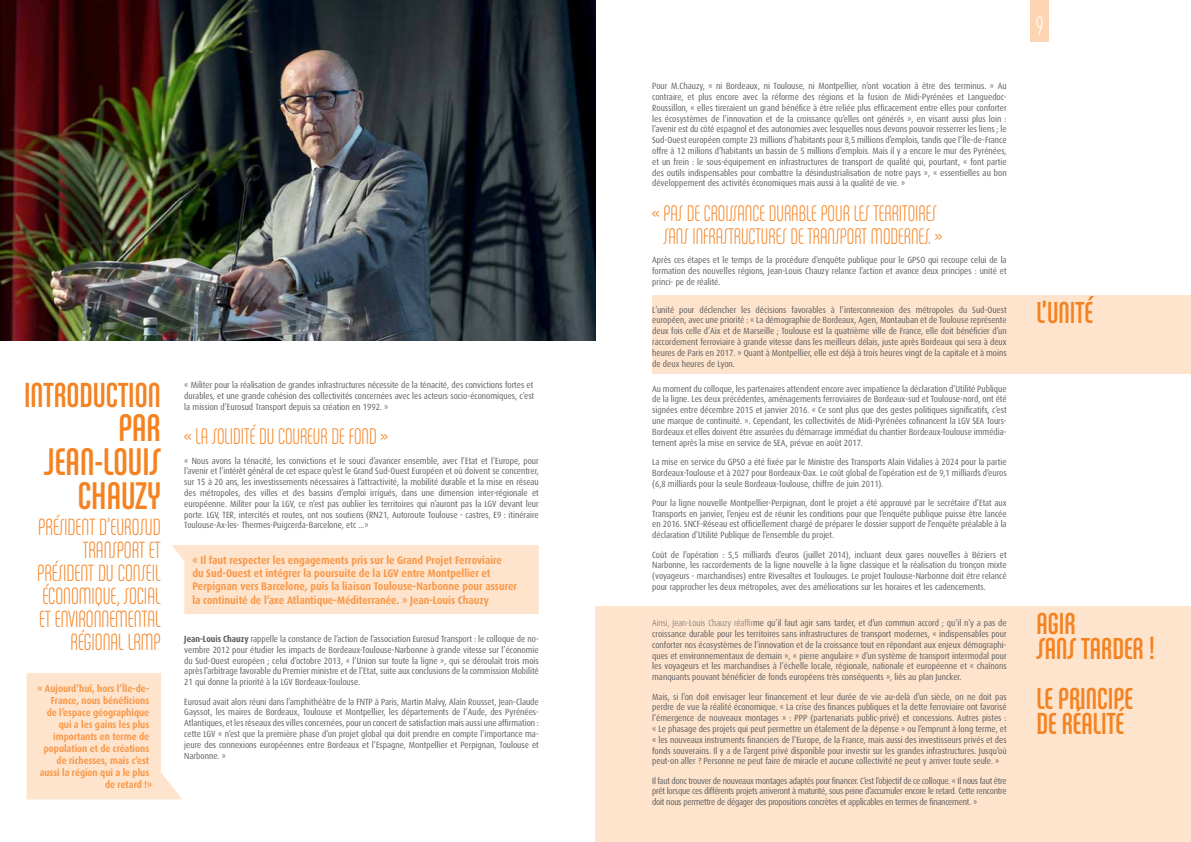
<style>
.page{position:relative;width:1191px;height:842px;background:#fff}
.page>*{position:absolute;margin:0;border:0;box-sizing:border-box;transform-origin:0 0}
.t1{font:41px/34px "Chalet Comprime Cologne Seventy";color:#f58220;text-align:right}
.t2{font:37px "Chalet Comprime Cologne Seventy";color:#f58220}
.t3{font:32.3px/25.5px "Chalet Comprime Cologne Seventy";color:#f58220}
.t4{font:28px "Chalet Comprime Milan Seventy";color:#fff;scale:.9 1}
.t5{font:25px "Chalet Comprime Milan Seventy";color:#f58220}
.t6{font:24px/23px "Chalet Comprime Milan Seventy";color:#f58220;text-align:center}
.t7{font:700 11px/13.2px "Dax";color:#f89848;scale:.9 1}
.t8{font:700 10px/12px "Dax";color:#f89848;text-align:right;scale:.9 1}
.t9{font:9px/10.8px "Dax";color:#58595b;text-align:justify;scale:.9 1}
.s1{font-weight:700}
.s2{font-weight:300}
</style>
<div class="page">
<div style="left:1030px;top:0;width:19px;height:41px;background:#fed5b2"></div>
<div style="left:652px;top:296px;width:539px;height:78px;background:#fee4cd"></div>
<div style="left:595px;top:607px;width:596px;height:235px;background:#fee4cd"></div>
<img style="left:0;top:0;width:595px;height:340px">
<div style="left:172px;top:545px;width:367px;height:69px;background:#fee4cd"></div>
<svg style="left:27px;top:673px;width:155px;height:126px;background:#fee7d3"></svg>
<h2 class="t2" style="left:24px;top:374px;width:138px">INTRODUCTION</h2>
<h1 class="t1" style="left:44px;top:410px;width:118px">PAR<br>JEAN-LOUIS<br>CHAUZY</h1>
<h3 class="t5" style="left:38px;top:514px;width:122px">PRÉSIDENT D’EUROSUD</h3>
<h3 class="t5" style="left:83px;top:537px;width:79px">TRANSPORT ET</h3>
<h3 class="t5" style="left:37px;top:560px;width:125px">PRÉSIDENT DU CONSEIL</h3>
<h3 class="t5" style="left:42px;top:583px;width:120px">ÉCONOMIQUE, SOCIAL</h3>
<h3 class="t5" style="left:39px;top:606px;width:123px">ET ENVIRONNEMENTAL</h3>
<h3 class="t5" style="left:70px;top:629px;width:67px">RÉGIONAL LRMP</h3>
<p class="t8" style="left:38px;top:683px;width:129px">« Aujourd’hui, hors l’Île-de-<br>France, nous bénéficions<br>de l’espace géographique qui a les gains les plus importants en terme de population et de créations de richesses, mais c’est aussi la région qui a le plus de retard !»</p>
<p class="t9" style="left:184px;top:380px;width:390px">« Militer pour la réalisation de grandes infrastructures nécessite de la ténacité, des convictions fortes et durables, et une grande cohésion des collectivités concernées avec les acteurs socio-économiques, c’est la mission d’Eurosud Transport depuis sa création en 1992. »</p>
<h3 class="t6" style="left:184px;top:425px;width:205px">« LA SOLIDITÉ DU COUREUR DE FOND »</h3>
<p class="t9" style="left:184px;top:455px;width:395px">« Nous avons la ténacité, les convictions et le souci d’avancer ensemble, avec l’Etat et l’Europe, pour l’avenir et l’intérêt général de cet espace qu’est le Grand Sud-Ouest Européen et où doivent se concentrer, sur 15 à 20 ans, les investissements nécessaires à l’attractivité, la mobilité durable et la mise en réseau des métropoles, des villes et des bassins d’emploi irrigués, dans une dimension inter-régionale et européenne. Militer pour la LGV, ce n’est pas oublier les territoires qui n’auront pas la LGV devant leur porte. LGV, TER, intercités et routes, ont nos soutiens (RN21, Autoroute Toulouse - castres, E9 : itinéraire Toulouse-Ax-les- Thermes-Puigcerda-Barcelone, etc ...»</p>
<p class="t7" style="left:192px;top:554px;width:362px">« Il faut respecter les engagements pris sur le Grand Projet Ferroviaire<br>du Sud-Ouest et intégrer la poursuite de la LGV entre Montpellier et Perpignan vers Barcelone, puis la liaison Toulouse-Narbonne pour assurer la continuité de l’axe Atlantique-Méditerranée. » Jean-Louis Chauzy</p>
<p class="t9" style="left:184px;top:633px;width:395px"><span class="s1">Jean-Louis Chauzy</span> rappelle la constance de l’action de l’association Eurosud Transport : le colloque de no&shy;vembre 2012 pour étudier les impacts de Bordeaux-Toulouse-Narbonne à grande vitesse sur l’économie du Sud-Ouest européen ; celui d’octobre 2013, « l’Union sur toute la ligne », qui se déroulait trois mois après l’arbitrage favorable du Premier ministre et de l’Etat, suite aux conclusions de la commission Mobilité 21 qui donne la priorité à la LGV Bordeaux-Toulouse.</p>
<p class="t9" style="left:184px;top:696px;width:395px">Eurosud avait alors réuni dans l’amphithéâtre de la FNTP à Paris, Martin Malvy, Alain Rousset, Jean-Claude Gayssot, les maires de Bordeaux, Toulouse et Montpellier, les départements de l’Aude, des Pyrénées-Atlantiques, et les réseaux des villes concernées, pour un concert de satisfaction mais aussi une affirmation : cette LGV « n’est que la première phase d’un projet global qui doit prendre en compte l’importance ma&shy;jeure des connexions européennes entre Bordeaux et l’Espagne, Montpellier et Perpignan, Toulouse et Narbonne. »</p>
<p class="t9" style="left:652px;top:81px;width:395px">Pour M.Chauzy, « ni Bordeaux, ni Toulouse, ni Montpellier, n’ont vocation à être des terminus. » Au contraire, et plus encore avec la réforme des régions et la fusion de Midi-Pyrénées et Languedoc-Roussillon, « elles tireraient un grand bénéfice à être reliée plus efficacement entre elles pour conforter les écosystèmes de l’innovation et de la croissance qu’elles ont générés », en visant aussi plus loin : l’avenir est du côté espagnol et des autonomies avec lesquelles nous devons pouvoir resserrer les liens ; le Sud-Ouest européen compte 23 millions d’habitants pour 8,5 millions d’emplois, tandis que l’Île-de-France offre à 12 milions d’habitants un bassin de 5 millions d’emplois. Mais il y a encore le mur des Pyrénées, et un frein : le sous-équipement en infrastructures de transport de qualité qui, pourtant, « font partie des outils indispensables pour combattre la désindustrialisation de notre pays », « essentielles au bon développement des activités économiques mais aussi à la qualité de vie. »</p>
<h3 class="t6" style="left:652px;top:201px;width:291px">« PAS DE CROISSANCE DURABLE POUR LES TERRITOIRES<br>SANS INFRASTRUCTURES DE TRANSPORT MODERNES. »</h3>
<p class="t9" style="left:652px;top:255px;width:395px">Après ces étapes et le temps de la procédure d’enquête publique pour le GPSO qui recoupe celui de la formation des nouvelles régions, Jean-Louis Chauzy relance l’action et avance deux principes : unité et princi- pe de réalité.</p>
<p class="t9" style="left:652px;top:304px;width:395px">L’unité pour déclencher les décisions favorables à l’interconnexion des métropoles du Sud-Ouest européen, avec une priorité : « La démographie de Bordeaux, Agen, Montauban et de Toulouse représente deux fois celle d’Aix et de Marseille ; Toulouse est la quatrième ville de France, elle doit bénéficier d’un raccordement ferroviaire à grande vitesse dans les meilleurs délais, juste après Bordeaux qui sera à deux heures de Paris en 2017. » Quant à Montpellier, elle est déjà à trois heures vingt de la capitale et à moins de deux heures de Lyon.</p>
<p class="t9" style="left:652px;top:383px;width:395px">Au moment du colloque, les partenaires attendent encore avec impatience la déclaration d’Utilité Publique de la ligne. Les deux précédentes, aménagements ferroviaires de Bordeaux-sud et Toulouse-nord, ont été signées entre décembre 2015 et janvier 2016. « Ce sont plus que des gestes politiques significatifs, c’est une marque de continuité. ». Cependant, les collectivités de Midi-Pyrénées cofinancent la LGV SEA Tours-Bordeaux et elles doivent être assurées du démarrage immédiat du chantier Bordeaux-Toulouse immédia&shy;tement après la mise en service de SEA, prévue en août 2017.</p>
<p class="t9" style="left:652px;top:456px;width:395px">La mise en service du GPSO a été fixée par le Ministre des Transports Alain Vidalies à 2024 pour la partie Bordeaux-Toulouse et à 2027 pour Bordeaux-Dax. Le coût global de l’opération est de 9,1 milliards d’euros (6,8 milliards pour la seule Bordeaux-Toulouse, chiffre de juin 2011).</p>
<p class="t9" style="left:652px;top:497px;width:395px">Pour la ligne nouvelle Montpellier-Perpignan, dont le projet a été approuvé par le secrétaire d’Etat aux Transports en janvier, l’enjeu est de réunir les conditions pour que l’enquête publique puisse être lancée en 2016. SNCF-Réseau est officiellement chargé de préparer le dossier support de l’enquête préalable à la déclaration d’Utilité Publique de l’ensemble du projet.</p>
<p class="t9" style="left:652px;top:549px;width:395px">Coût de l’opération : 5,5 milliards d’euros (juillet 2014), incluant deux gares nouvelles à Béziers et Narbonne, les raccordements de la ligne nouvelle à la ligne classique et la réalisation du tronçon mixte (voyageurs - marchandises) entre Rivesaltes et Toulouges. Le projet Toulouse-Narbonne doit être relancé pour rapprocher les deux métropoles, avec des améliorations sur les horaires et les cadencements.</p>
<p class="t9" style="left:652px;top:618px;width:395px"><span class="s2">Ainsi, Jean-Louis Chauzy réaffir</span>me qu’il faut agir sans tarder, et d’un commun accord ; qu’il n’y a pas de croissance durable pour les territoires sans infrastructures de transport modernes, « indispensables pour conforter nos écosystèmes de l’innovation et de la croissance tout en répondant aux enjeux démographi&shy;ques et environnementaux de demain », « pierre angulaire » d’un système de transport intermodal pour les voyageurs et les marchandises à l’échelle locale, régionale, nationale et européenne et « chaînons manquants pouvant bénéficier de fonds européens très conséquents », liés au plan Juncker.</p>
<p class="t9" style="left:652px;top:691px;width:395px">Mais, si l’on doit envisager leur financement et leur durée de vie au-delà d’un siècle, on ne doit pas perdre de vue la réalité économique. « La crise des finances publiques et la dette ferroviaire ont favorisé l’émergence de nouveaux montages » : PPP (partenariats public-privé) et concessions. Autres pistes : « Le phasage des projets qui peut permettre un étalement de la dépense » ou l’emprunt à long terme, et « les nouveaux instruments financiers de l’Europe, de la France, mais aussi des investisseurs privés et des fonds souverains. Il y a de l’argent privé disponible pour investir sur les grandes infrastructures. Jusqu’où peut-on aller ? Personne ne peut faire de miracle et aucune collectivité ne peut y arriver toute seule. »</p>
<p class="t9" style="left:652px;top:775px;width:395px">Il faut donc trouver de nouveaux montages adaptés pour financer. C’est l’objectif de ce colloque. « Il nous faut être prêt lorsque ces différents projets arriveront à maturité, sous peine d’accumuler encore le retard. Cette rencontre doit nous permettre de dégager des propositions concrètes et applicables en termes de financement. »</p>
<h3 class="t4" style="left:1036px;top:11px;width:10px">9</h3>
<h3 class="t3" style="left:1036px;top:299px;width:58px">L’UNITÉ</h3>
<h3 class="t3" style="left:1036px;top:610px;width:120px">AGIR<br>SANS TARDER !</h3>
<h3 class="t3" style="left:1036px;top:685px;width:98px">LE PRINCIPE<br>DE RÉALITÉ</h3>
</div>
